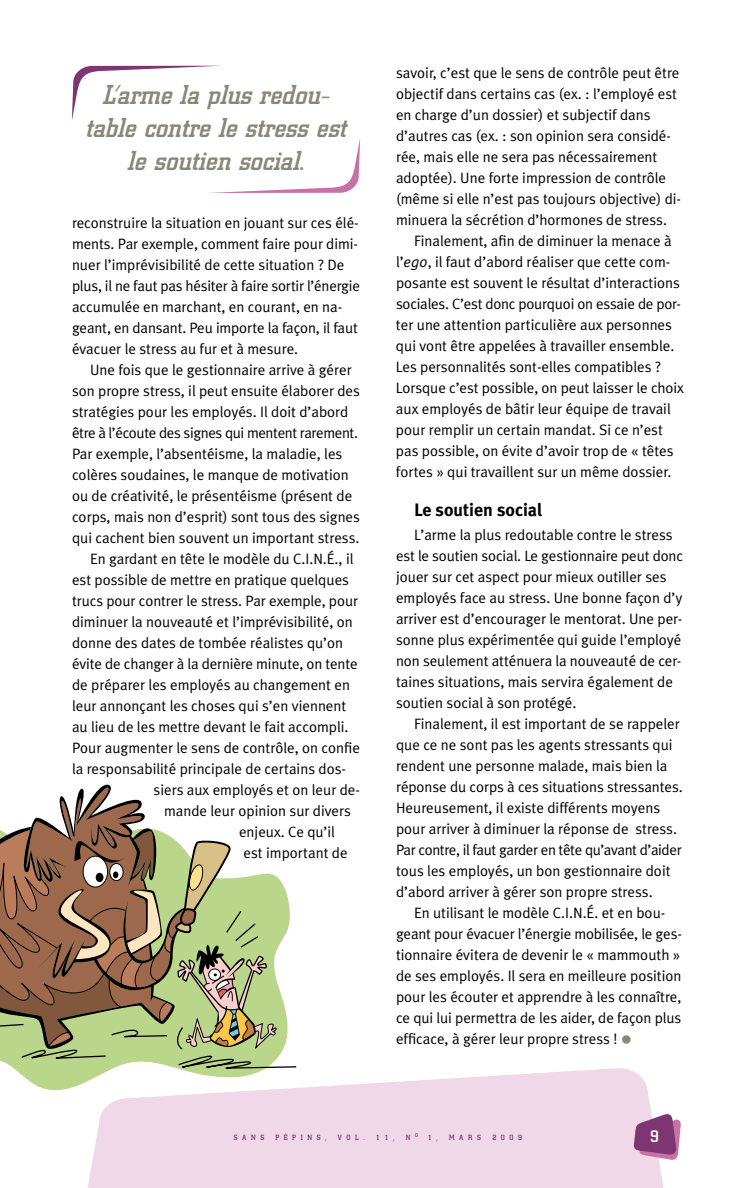
<style>
.page{position:relative;width:756px;height:1188px;background:#fff}
.page>*{position:absolute;margin:0;border:0;box-sizing:border-box;transform-origin:0 0}
.t1{font:italic 500 27px/33px "City";color:#8b8679;text-align:center}
.t2{font:700 18px "Meta Plus";color:#000}
.t3{font:500 16.5px "City";color:#fff}
.t4{font:15px/21px "Meta Plus Normal";color:#000}
.t5{font:15px "Meta Plus Normal";letter-spacing:-.025em;color:#000}
.t6{font:500 7.5px "City";letter-spacing:.62em;color:#7e3673}
.s1{font-style:italic}
.s2{font-size:24px;color:#8b8679}
</style>
<div class="page">
<svg style="left:15px;top:1069px;width:69px;height:21px"></svg>
<svg style="left:0;top:785px;width:296px;height:284px"></svg>
<svg style="left:84px;top:1068px;width:580px;height:120px;background:#f1ddea"></svg>
<svg style="left:634px;top:1113px;width:47px;height:47px;background:#a66a99"></svg>
<svg style="left:72px;top:66px;width:142px;height:54px"></svg>
<svg style="left:209px;top:139px;width:151px;height:54px"></svg>
<h1 class="t1" style="left:85px;top:79px;width:263px">L’arme la plus redou&shy;table contre le stress est le soutien social.</h1>
<p class="t4" style="left:72px;top:212px;width:289px">reconstruire la situation en jouant sur ces élé&shy;ments. Par exemple, comment faire pour dimi&shy;nuer l’imprévisibilité de cette situation ? De plus, il ne faut pas hésiter à faire sortir l’énergie accumulée en marchant, en courant, en na&shy;geant, en dansant. Peu importe la façon, il faut évacuer le stress au fur et à mesure.</p>
<p class="t4" style="left:90px;top:359px;width:263px">Une fois que le gestionnaire arrive à gérer</p>
<p class="t4" style="left:72px;top:380px;width:289px">son propre stress, il peut ensuite élaborer des</p>
<p class="t4" style="left:72px;top:401px;width:278px">stratégies pour les employés. Il doit d’abord</p>
<p class="t5" style="left:72px;top:424px;width:288px">être à l’écoute des signes qui mentent rarement.</p>
<p class="t4" style="left:72px;top:443px;width:272px">Par exemple, l’absentéisme, la maladie, les</p>
<p class="t4" style="left:72px;top:464px;width:278px">colères soudaines, le manque de motivation</p>
<p class="t4" style="left:72px;top:485px;width:282px">ou de créativité, le présentéisme (présent de</p>
<p class="t4" style="left:72px;top:506px;width:290px">corps, mais non d’esprit) sont tous des signes</p>
<p class="t4" style="left:72px;top:527px;width:289px">qui cachent bien souvent un important stress.</p>
<p class="t4" style="left:90px;top:548px;width:265px">En gardant en tête le modèle du C.I.N.É., il</p>
<p class="t4" style="left:72px;top:569px;width:279px">est possible de mettre en pratique quelques</p>
<p class="t4" style="left:72px;top:590px;width:288px">trucs pour contrer le stress. Par exemple, pour</p>
<p class="t4" style="left:72px;top:611px;width:282px">diminuer la nouveauté et l’imprévisibilité, on</p>
<p class="t4" style="left:72px;top:632px;width:273px">donne des dates de tombée réalistes qu’on</p>
<p class="t4" style="left:72px;top:653px;width:287px">évite de changer à la dernière minute, on tente</p>
<p class="t4" style="left:72px;top:674px;width:280px">de préparer les employés au changement en</p>
<p class="t4" style="left:72px;top:695px;width:276px">leur annonçant les choses qui s’en viennent</p>
<p class="t4" style="left:72px;top:716px;width:278px">au lieu de les mettre devant le fait accompli.</p>
<p class="t4" style="left:72px;top:737px;width:289px">Pour augmenter le sens de contrôle, on confie</p>
<p class="t4" style="left:72px;top:758px;width:276px">la responsabilité principale de certains dos-</p>
<p class="t4" style="left:154px;top:779px;width:208px">siers aux employés et on leur de-</p>
<p class="t4" style="left:164px;top:800px;width:189px">mande leur opinion sur divers</p>
<p class="t4" style="left:239px;top:821px;width:97px">enjeux. Ce qu’il</p>
<p class="t4" style="left:244px;top:842px;width:106px">est important de</p>
<p class="t4" style="left:396px;top:62px;width:285px">savoir, c’est que le sens de contrôle peut être</p>
<p class="t4" style="left:396px;top:83px;width:283px">objectif dans certains cas (ex. : l’employé est</p>
<p class="t4" style="left:396px;top:104px;width:256px">en charge d’un dossier) et subjectif dans</p>
<p class="t4" style="left:396px;top:125px;width:275px">d’autres cas (ex. : son opinion sera considé-</p>
<p class="t4" style="left:396px;top:146px;width:263px">rée, mais elle ne sera pas nécessairement</p>
<p class="t4" style="left:396px;top:167px;width:272px">adoptée). Une forte impression de contrôle</p>
<p class="t4" style="left:396px;top:188px;width:287px">(même si elle n’est pas toujours objective) di-</p>
<p class="t4" style="left:396px;top:209px;width:273px">minuera la sécrétion d’hormones de stress.</p>
<p class="t4" style="left:414px;top:230px;width:259px">Finalement, afin de diminuer la menace à</p>
<p class="t4" style="left:396px;top:251px;width:276px">l’<span class="s1">ego</span>, il faut d’abord réaliser que cette com-</p>
<p class="t4" style="left:396px;top:272px;width:286px">posante est souvent le résultat d’interactions</p>
<p class="t4" style="left:396px;top:293px;width:285px">sociales. C’est donc pourquoi on essaie de por-</p>
<p class="t4" style="left:396px;top:314px;width:278px">ter une attention particulière aux personnes</p>
<p class="t4" style="left:396px;top:335px;width:280px">qui vont être appelées à travailler ensemble.</p>
<p class="t4" style="left:396px;top:356px;width:267px">Les personnalités sont-elles compatibles ?</p>
<p class="t4" style="left:396px;top:377px;width:290px">Lorsque c’est possible, on peut laisser le choix</p>
<p class="t4" style="left:396px;top:398px;width:276px">aux employés de bâtir leur équipe de travail</p>
<p class="t4" style="left:396px;top:419px;width:268px">pour remplir un certain mandat. Si ce n’est</p>
<p class="t4" style="left:396px;top:440px;width:279px">pas possible, on évite d’avoir trop de « têtes</p>
<p class="t4" style="left:396px;top:461px;width:277px">fortes » qui travaillent sur un même dossier.</p>
<p class="t2" style="left:414px;top:499px;width:130px">Le soutien social</p>
<p class="t4" style="left:396px;top:524px;width:289px;text-indent:18px">L’arme la plus redoutable contre le stress est le soutien social. Le gestionnaire peut donc jouer sur cet aspect pour mieux outiller ses employés face au stress. Une bonne façon d’y arriver est d’encourager le mentorat. Une per&shy;sonne plus expérimentée qui guide l’employé non seulement atténuera la nouveauté de cer&shy;taines situations, mais servira également de soutien social à son protégé.</p>
<p class="t4" style="left:396px;top:713px;width:288px;text-indent:18px">Finalement, il est important de se rappeler que ce ne sont pas les agents stressants qui rendent une personne malade, mais bien la réponse du corps à ces situations stressantes.<br>Heureusement, il existe différents moyens pour arriver à diminuer la réponse de stress.<br>Par contre, il faut garder en tête qu’avant d’aider tous les employés, un bon gestionnaire doit d’abord arriver à gérer son propre stress.</p>
<p class="t4" style="left:396px;top:902px;width:287px;text-indent:18px">En utilisant le modèle C.I.N.É. et en bou&shy;geant pour évacuer l’énergie mobilisée, le ges&shy;tionnaire évitera de devenir le « mammouth » de ses employés. Il sera en meilleure position pour les écouter et apprendre à les connaître, ce qui lui permettra de les aider, de façon plus efficace, à gérer leur propre stress ! <span class="s2">•</span></p>
<p class="t6" style="left:234px;top:1133px;width:32px">SANS</p>
<p class="t6" style="left:276px;top:1133px;width:53px">PÉPINS,</p>
<p class="t6" style="left:338px;top:1133px;width:28px">VOL.</p>
<p class="t6" style="left:376px;top:1133px;width:20px">11,</p>
<p class="t6" style="left:406px;top:1133px;width:14px">N <sup>O</sup></p>
<p class="t6" style="left:428px;top:1133px;width:11px">1 ,</p>
<p class="t6" style="left:449px;top:1133px;width:34px">MARS</p>
<p class="t6" style="left:492px;top:1133px;width:31px">2009</p>
<p class="t3" style="left:650px;top:1127px;width:10px">9</p>
</div>
